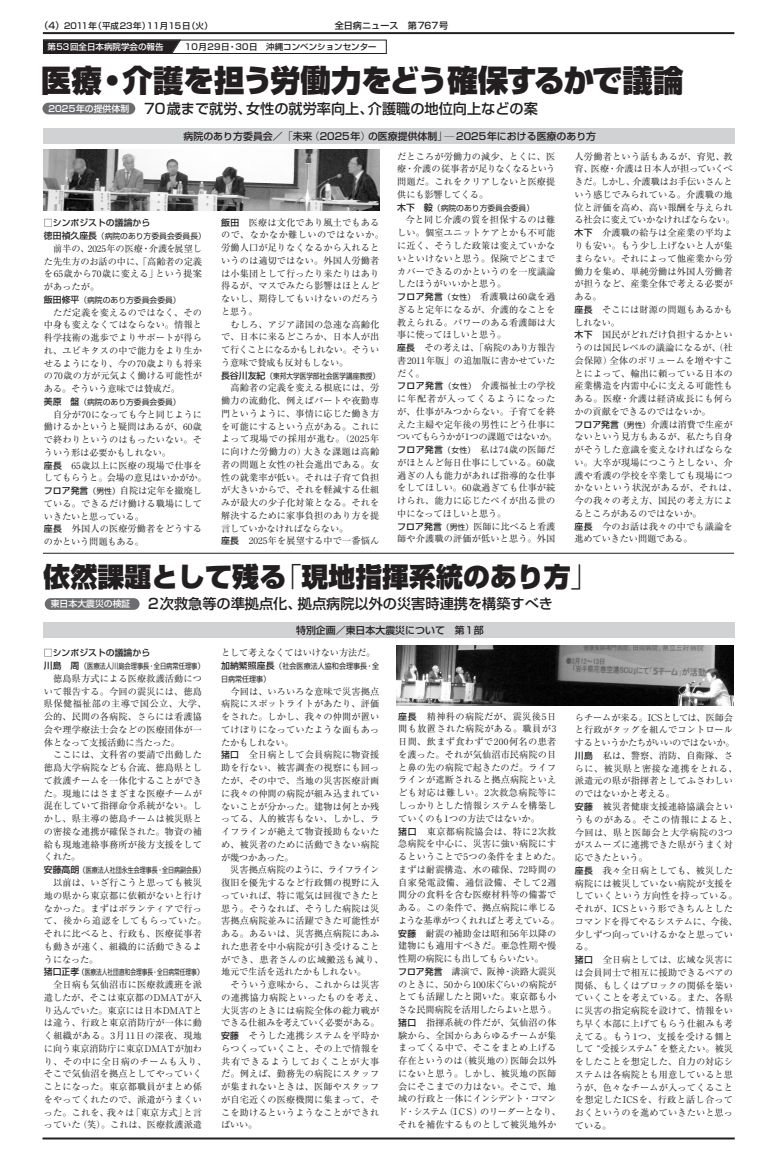
<style>
.page{position:relative;width:776px;height:1167px;background:#fff}
.page>*{position:absolute;margin:0;border:0;box-sizing:border-box;transform-origin:0 0}
.t1{font:900 30.5px "Shin Go";color:#231f20}
.t2{font:900 26.9px "Shin Go";color:#231f20}
.t3{font:500 14.2px "Shin Go";color:#231f20}
.t4{font:500 9.9px "Shin Go";color:#231f20}
.t5{font:9.2px/12.8px "Ryumin";letter-spacing:.01em;color:#231f20}
.t6{font:9.2px "Ryumin";letter-spacing:-.015em;color:#231f20}
.t7{font:500 9.1px "Shin Go";color:#231f20}
.t8{font:500 8.9px "Shin Go";color:#231f20}
.t9{font:500 8.9px "Shin Go";color:#fff}
.t10{font:500 8.5px "Shin Go";color:#231f20}
.t11{font:500 8.5px "Shin Go";color:#fff}
.t12{font:7.8px/12.8px "Shin Go";color:#231f20}
.s1{font-size:9px}
.s2{font-weight:300}
.s3{font-family:"Shin Go";font-weight:500;font-size:8.9px}
.s4{font-family:"Shin Go";font-size:7.8px}
.s5{font-weight:500;font-size:8.9px}
.s6{font-weight:500;font-size:9.2px}
</style>
<div class="page">
<hr style="left:43px;top:32px;width:691px;height:2px;background:#231f20">
<hr style="left:42px;top:1138px;width:693px;height:1px;background:#231f20">
<div style="left:43px;top:40px;width:344px;height:14px;border:1px solid #231f20"></div>
<svg style="left:43px;top:39px;width:139px;height:15px"></svg>
<div style="left:43px;top:128px;width:692px;height:16px;background:#d1d2d4"></div>
<div style="left:43px;top:622px;width:692px;height:16px;background:#d1d2d4"></div>
<img style="left:397px;top:645px;width:336px;height:60px">
<img style="left:43px;top:149px;width:337px;height:62px">
<hr style="left:43px;top:553px;width:691px;height:1px;background:#231f20">
<div style="left:42px;top:103px;width:93px;height:11px;background:#6c6d70;border-radius:6px"></div>
<div style="left:45px;top:598px;width:95px;height:12px;background:#6c6d70;border-radius:6px"></div>
<p class="t10" style="left:39px;top:22px;width:175px"><span class="s1">（4）</span>2011年（平成23年）11月15日（火）</p>
<p class="t7" style="left:335px;top:22px;width:115px">全日病ニュース　第767号</p>
<h1 class="t1" style="left:41px;top:69px;width:644px">医療・介護を担う労働力をどう確保するかで議論</h1>
<h3 class="t3" style="left:144px;top:104px;width:395px">70歳まで就労、女性の就労率向上、介護職の地位向上などの案</h3>
<p class="t11" style="left:47px;top:44px;width:118px">第53回全日本病院学会の報告</p>
<p class="t10" style="left:185px;top:44px;width:193px">10月29日・30日　沖縄コンベンションセンター</p>
<p class="t9" style="left:49px;top:105px;width:82px">2025年の提供体制</p>
<p class="t4" style="left:184px;top:133px;width:414px">病院のあり方委員会／<span class="s2">「</span>未来<span class="s2">（</span>2025年<span class="s2">）</span>の医療提供体制<span class="s2">」</span>― 2025年における医療のあり方</p>
<p class="t5" style="left:574px;top:151px;width:164px">人労働者という話もあるが、育児、教育、医療・介護は日本人が担っていくべきだ。しかし、介護職はお手伝いさんという感じでみられている。介護職の地位と評価を高め、高い報酬を与えられる社会に変えていかなければならない。<span class="s3">木下</span> 介護職の給与は全産業の平均よりも安い。もう少し上げないと人が集まらない。それによって他産業から労働力を集め、単純労働は外国人労働者が担うなど、産業全体で考える必要がある。<br><span class="s3">座長</span> そこには財源の問題もあるかもしれない。<br><span class="s3">木下</span> 国民がどれだけ負担するかというのは国民レベルの議論になるが、（社会保障）全体のボリュームを増やすことによって、輸出に頼っている日本の産業構造を内需中心に支える可能性もある。医療・介護は経済成長にも何らかの貢献をできるのではないか。<br><span class="s3">フロア発言</span><span class="s4">（男性）</span>介護は消費で生産がないという見方もあるが、私たち自身がそうした意識を変えなければならない。大卒が現場につこうとしない、介護や看護の学校を卒業しても現場につかないという状況があるが、それは、今の我々の考え方、国民の考え方によるところがあるのではないか。<br><span class="s3">座長</span> 今のお話は我々の中でも議論を進めていきたい問題である。</p>
<h2 class="t2" style="left:44px;top:567px;width:556px">依然課題として残る<span class="s2">「</span>現地指揮系統のあり方<span class="s2">」</span></h2>
<h3 class="t3" style="left:148px;top:599px;width:407px">2次救急等の準拠点化、拠点病院以外の災害時連携を構築すべき</h3>
<p class="t8" style="left:44px;top:650px;width:108px">□シンポジストの議論から</p>
<p class="t12" style="left:44px;top:661px;width:163px"><span class="s5">川島　周</span>（医療法人川島会理事長・全日病常任理事）</p>
<p class="t5" style="left:44px;top:673px;width:164px;text-indent:9px">徳島県方式による医療救護活動について報告する。今回の震災には、徳島県保健福祉部の主導で国公立、大学、公的、民間の各病院、さらには看護協会や理学療法士会などの医療団体が一体となって支援活動に当たった。</p>
<p class="t5" style="left:44px;top:750px;width:160px;text-align:justify;text-indent:9px">ここには、文科省の要請で出動した徳島大学病院なども合流、徳島県として救護チームを一体化することができた。現地にはさまざまな医療チームが混在していて指揮命令系統がない。しかし、県主導の徳島チームは被災県との密接な連携が確保された。物資の補給も現地連絡事務所が後方支援をしてくれた。</p>
<p class="t12" style="left:44px;top:865px;width:164px"><span class="s5">安藤高朗</span>（医療法人社団永生会理事長・全日病副会長）</p>
<p class="t5" style="left:44px;top:877px;width:164px;text-indent:9px">以前は、いざ行こうと思っても被災地の県から東京都に依頼がないと行けなかった。まずはボランティアで行って、後から追認をしてもらっていた。それに比べると、行政も、医療従事者も動きが速く、組織的に活動できるようになった。</p>
<p class="t12" style="left:44px;top:967px;width:162px"><span class="s5">猪口正孝</span>（医療法人社団直和会理事長・全日病常任理事）</p>
<p class="t5" style="left:44px;top:979px;width:164px;text-align:center">全日病も気仙沼市に医療救護班を派<br>遣したが、そこは東京都のDMATが入り込んでいた。東京には日本DMATとは違う、行政と東京消防庁が一体に動く組織がある。3月11日の深夜、現地に向う東京消防庁に東京DMATが加わり、その中に全日病のチームも入り、そこで気仙沼を拠点としてやっていくことになった。東京都職員がまとめ係をやってくれたので、派遣がうまくいった。これを、我々は「東京方式」と言っていた（笑）。これは、医療救護派遣</p>
<p class="t5" style="left:397px;top:151px;width:160px;text-align:justify">だところが労働力の減少、とくに、医療・介護の従事者が足りなくなるという問題だ。これをクリアしないと医療提供にも影響してくる。</p>
<p class="t12" style="left:397px;top:202px;width:138px"><span class="s5">木下　</span><span class="s6">毅</span>（病院のあり方委員会委員）</p>
<p class="t5" style="left:397px;top:215px;width:161px;text-indent:8px">今と同じ介護の質を担保するのは難しい。個室ユニットケアとかも不可能に近く、そうした政策は変えていかないといけないと思う。保険でどこまでカバーできるのかというのを一度議論したほうがいいかと思う。<br><span class="s3">フロア発言</span><span class="s4">（女性）</span> 看護職は60歳を過ぎると定年になるが、介護的なことを教えられる。パワーのある看護師は大事に使ってほしいと思う。<br><span class="s3">座長</span> その考えは、「病院のあり方報告書2011年版」の追加版に書かせていただく。<br><span class="s3">フロア発言</span><span class="s4">（女性）</span> 介護福祉士の学校に年配者が入ってくるようになったが、仕事がみつからない。子育てを終えた主婦や定年後の男性にどう仕事についてもらうかが1つの課題ではないか。<span class="s3">フロア発言</span><span class="s4">（女性）</span> 私は74歳の医師だがほとんど毎日仕事にしている。60歳過ぎの人も能力があれば指導的な仕事をしてほしい。60歳過ぎても仕事が続けられ、能力に応じたペイが出る世の中になってほしいと思う。<br><span class="s3">フロア発言</span><span class="s4">（男性）</span>医師に比べると看護師や介護職の評価が低いと思う。外国</p>
<p class="t5" style="left:221px;top:217px;width:164px"><span class="s3">飯田</span> 医療は文化であり風土でもあるので、なかなか難しいのではないか。労働人口が足りなくなるから入れるというのは適切ではない。外国人労働者は小集団として行ったり来たりはあり得るが、マスでみたら影響はほとんどないし、期待してもいけないのだろうと思う。</p>
<p class="t5" style="left:221px;top:319px;width:160px;text-align:justify;text-indent:9px">むしろ、アジア諸国の急速な高齢化で、日本に来るどころか、日本人が出て行くことになるかもしれない。そういう意味で賛成も反対もしない。</p>
<p class="t12" style="left:221px;top:370px;width:161px"><span class="s5">長谷川友紀</span>（東邦大学医学部社会医学講座教授）</p>
<p class="t5" style="left:221px;top:383px;width:160px;text-indent:9px">高齢者の定義を変える根底には、労働力の流動化、例えばパートや夜勤専門というように、事情に応じた働き方を可能にするという点がある。これによって現場での採用が進む。（2025年に向けた労働力の）大きな課題は高齢者の問題と女性の社会進出である。女性の就業率が低い。それは子育て負担が大きいからで、それを軽減する仕組みが最大の少子化対策となる。それを解決するために家事負担のあり方を提言していかなければならない。<br><span class="s3">座長</span> 2025年を展望する中で一番悩ん</p>
<p class="t8" style="left:44px;top:220px;width:108px">□シンポジストの議論から</p>
<p class="t12" style="left:44px;top:231px;width:164px"><span class="s5">徳田禎久座長</span>（病院のあり方委員会委員長）</p>
<p class="t5" style="left:44px;top:243px;width:160px;text-align:justify;text-indent:9px">前半の、2025年の医療・介護を展望した先生方のお話の中に、「高齢者の定義を65歳から70歳に変える」という提案があったが。</p>
<p class="t12" style="left:44px;top:294px;width:138px"><span class="s5">飯田修平</span>（病院のあり方委員会委員）</p>
<p class="t5" style="left:44px;top:307px;width:160px;text-align:justify;text-indent:9px">ただ定義を変えるのではなく、その中身も変えなくてはならない。情報と科学技術の進歩でよりサポートが得られ、ユビキタスの中で能力をより生かせるようになり、今の70歳よりも将来の70歳の方が元気よく働ける可能性がある。そういう意味では賛成だ。</p>
<p class="t12" style="left:44px;top:396px;width:138px"><span class="s5">美原　盤</span>（病院のあり方委員会委員）</p>
<p class="t5" style="left:44px;top:409px;width:164px;text-indent:9px">自分が70になっても今と同じように働けるかというと疑問はあるが、60歳で終わりというのはもったいない。そういう形は必要かもしれない。<br><span class="s3">座長</span> 65歳以上に医療の現場で仕事をしてもらうと。会場の意見はいかがか。<span class="s3">フロア発言</span><span class="s4">（男性）</span>自院は定年を撤廃している。できるだけ働ける職場にしていきたいと思っている。<br><span class="s3">座長</span> 外国人の医療労働者をどうするのかという問題もある。</p>
<p class="t9" style="left:51px;top:601px;width:81px">東日本大震災の検証</p>
<p class="t4" style="left:296px;top:627px;width:189px">特別企画／東日本大震災について　第1部</p>
<p class="t6" style="left:221px;top:650px;width:156px">として考えなくてはいけない方法だ。</p>
<p class="t12" style="left:221px;top:661px;width:160px"><span class="s5">加納繁照座長</span>（社会医療法人協和会理事長・全日病常任理事）</p>
<p class="t5" style="left:221px;top:686px;width:160px;text-indent:9px">今回は、いろいろな意味で災害拠点病院にスポットライトがあたり、評価をされた。しかし、我々の仲間が置いてけぼりになっていたような面もあったかもしれない。<br><span class="s3">猪口</span> 全日病として会員病院に物資援助を行ない、被害調査の視察にも回ったが、その中で、当地の災害医療計画に我々の仲間の病院が組み込まれていないことが分かった。建物は何とか残ってる、人的被害もない、しかし、ライフラインが絶えて物資援助もないため、被災者のために活動できない病院が幾つかあった。</p>
<p class="t5" style="left:221px;top:865px;width:164px;text-indent:9px">災害拠点病院のように、ライフライン復旧を優先するなど行政側の視野に入っていれば、特に電気は回復できたと思う。そうなれば、そうした病院は災害拠点病院並みに活躍できた可能性がある。あるいは、災害拠点病院にあふれた患者を中小病院が引き受けることができ、患者さんの広域搬送も減り、地元で生活を送れたかもしれない。</p>
<p class="t5" style="left:221px;top:979px;width:164px;text-indent:9px">そういう意味から、これからは災害の連携協力病院といったものを考え、大災害のときには病院全体の総力戦ができる仕組みを考えていく必要がある。<span class="s3">安藤</span> そうした連携システムを平時からつくっていくこと、その上で情報を共有できるようしておくことが大事だ。例えば、勤務先の病院にスタッフが集まれないときは、医師やスタッフが自宅近くの医療機関に集まって、そこを助けるというようなことができればいい。</p>
<p class="t5" style="left:398px;top:711px;width:164px"><span class="s3">座長</span> 精神科の病院だが、震災後5日間も放置された病院がある。職員が3日間、飲まず食わずで200何名の患者を護った。それが気仙沼市民病院の目と鼻の先の病院で起きたのだ。ライフラインが遮断されると拠点病院といえども対応は難しい。2次救急病院等にしっかりとした情報システムを構築していくのも1つの方法ではないか。<br><span class="s3">猪口</span> 東京都病院協会は、特に2次救急病院を中心に、災害に強い病院にするということで5つの条件をまとめた。まずは耐震構造、水の確保、72時間の自家発電設備、通信設備、そして2週間分の食料を含む医療材料等の備蓄である。この条件で、拠点病院に準じるような基準がつくれればと考えている。<span class="s3">安藤</span> 耐震の補助金は昭和56年以降の建物にも適用すべきだ。亜急性期や慢性期の病院にも出してもらいたい。<br><span class="s3">フロア発言</span> 講演で、阪神・淡路大震災のときに、50から100床ぐらいの病院がとても活躍したと聞いた。東京都も小さな民間病院を活用したらよいと思う。<span class="s3">猪口</span> 指揮系統の件だが、気仙沼の体験から、全国からあらゆるチームが集まってくる中で、そこをまとめ上げる存在というのは（被災地の）医師会以外にないと思う。しかし、被災地の医師会にそこまでの力はない。そこで、地域の行政と一体にインシデント・コマンド・システム（ICS）のリーダーとなり、それを補佐するものとして被災地外か</p>
<p class="t5" style="left:575px;top:712px;width:164px">らチームが来る。ICSとしては、医師会と行政がタッグを組んでコントロールするというかたちがいいのではないか。<span class="s3">川島</span> 私は、警察、消防、自衛隊、さらに、被災県と密接な連携をとれる、派遣元の県が指揮者としてふさわしいのではないかと考える。<br><span class="s3">安藤</span> 被災者健康支援連絡協議会というものがある。そこの情報によると、今回は、県と医師会と大学病院の3つがスムーズに連携できた県がうまく対応できたという。<br><span class="s3">座長</span> 我々全日病としても、被災した病院には被災していない病院が支援をしていくという方向性を持っている。それが、ICSという形できちんとしたコマンドを得てやるシステムに、今後、少しずつ向っていけるかなと思っている。<br><span class="s3">猪口</span> 全日病としては、広域な災害には会員同士で相互に援助できるペアの関係、もしくはブロックの関係を築いていくことを考えている。また、各県に災害の指定病院を設けて、情報をいち早く本部に上げてもらう仕組みも考えてる。もう1つ、支援を受ける側として“受援システム”を整えたい。被災をしたことを想定した、自力の対応システムは各病院とも用意していると思うが、色々なチームが入ってくることを想定したICSを、行政と話し合っておくというのを進めていきたいと思っている。</p>
</div>
